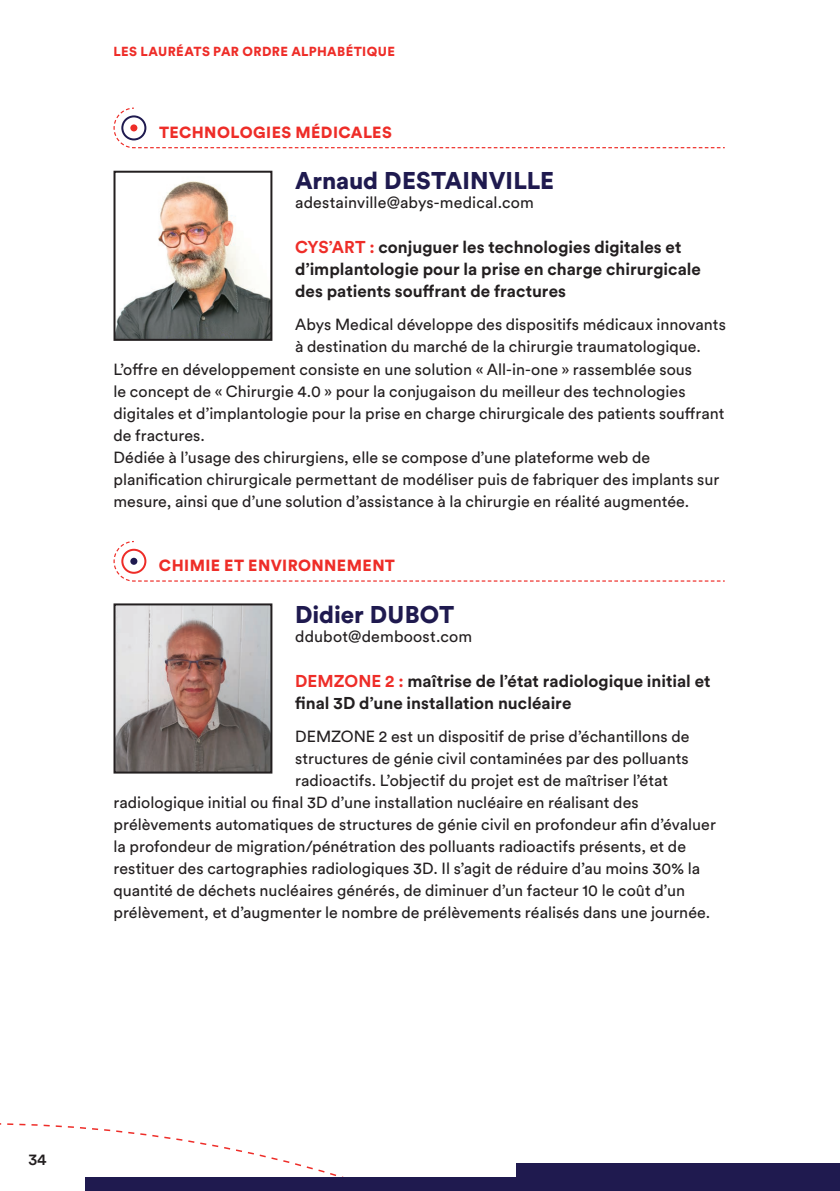
<style>
.page{position:relative;width:840px;height:1191px;background:#fff}
.page>*{position:absolute;margin:0;border:0;box-sizing:border-box;transform-origin:0 0}
.t1{font:900 24px "Circular Std";letter-spacing:-.005em;color:#1f1a4f}
.t2{font:700 17px/22px "Circular Std";color:#231f20}
.t3{font:16px "Circular Std";color:#231f20}
.t4{font:900 16px "Circular Std";letter-spacing:.025em;color:#ee2d28}
.t5{font:500 16px "Circular Std";color:#231f20}
.t6{font:900 13px "Circular Std";letter-spacing:.03em;color:#ee2d28}
.s1{color:#ee2d28}
</style>
<div class="page">
<svg style="left:0;top:1123px;width:344px;height:54px"></svg>
<div style="left:516px;top:1163px;width:323px;height:28px;background:#1f1a4f"></div>
<div style="left:85px;top:1177px;width:528px;height:14px;background:#1f1a4f"></div>
<svg style="left:113px;top:107px;width:612px;height:42px"></svg>
<div style="left:121px;top:115px;width:25px;height:25px;border:2px solid #1f1a4f;border-radius:50%"></div>
<div style="left:130px;top:124px;width:7px;height:7px;background:#ee2d28;border-radius:50%"></div>
<svg style="left:113px;top:540px;width:612px;height:42px"></svg>
<div style="left:121px;top:549px;width:25px;height:25px;border:2px solid #ee2d28;border-radius:50%"></div>
<div style="left:130px;top:558px;width:7px;height:7px;background:#1f1a4f;border-radius:50%"></div>
<img style="left:116px;top:181px;width:153px;height:157px">
<div style="left:113px;top:171px;width:159px;height:170px;border:2px solid #231f20"></div>
<img style="left:116px;top:606px;width:153px;height:164px">
<div style="left:113px;top:603px;width:159px;height:170px;border:2px solid #231f20"></div>
<p class="t6" style="left:113px;top:43px;width:283px">LES LAURÉATS PAR ORDRE ALPHABÉTIQUE</p>
<p class="t4" style="left:159px;top:121px;width:234px">TECHNOLOGIES MÉDICALES</p>
<h1 class="t1" style="left:295px;top:165px;width:260px">Arnaud DESTAINVILLE</h1>
<p class="t3" style="left:295px;top:193px;width:240px">adestainville@abys-medical.com</p>
<p class="t2" style="left:295px;top:236px;width:407px"><span class="s1">CYS’ART :</span> conjuguer les technologies digitales et d’implantologie pour la prise en charge chirurgicale des patients souffrant de fractures</p>
<p class="t3" style="left:295px;top:315px;width:432px">Abys Medical développe des dispositifs médicaux innovants</p>
<p class="t3" style="left:295px;top:337px;width:407px">à destination du marché de la chirurgie traumatologique.</p>
<p class="t3" style="left:113px;top:359px;width:580px">L’offre en développement consiste en une solution « All-in-one » rassemblée sous</p>
<p class="t3" style="left:113px;top:381px;width:573px">le concept de « Chirurgie 4.0 » pour la conjugaison du meilleur des technologies</p>
<p class="t3" style="left:113px;top:403px;width:612px">digitales et d’implantologie pour la prise en charge chirurgicale des patients souffrant</p>
<p class="t3" style="left:113px;top:425px;width:93px">de fractures.</p>
<p class="t3" style="left:113px;top:447px;width:538px">Dédiée à l’usage des chirurgiens, elle se compose d’une plateforme web de</p>
<p class="t3" style="left:113px;top:469px;width:607px">planification chirurgicale permettant de modéliser puis de fabriquer des implants sur</p>
<p class="t3" style="left:113px;top:491px;width:577px">mesure, ainsi que d’une solution d’assistance à la chirurgie en réalité augmentée.</p>
<p class="t4" style="left:159px;top:555px;width:237px">CHIMIE ET ENVIRONNEMENT</p>
<h1 class="t1" style="left:295px;top:598px;width:160px">Didier DUBOT</h1>
<p class="t3" style="left:295px;top:626px;width:178px">ddubot@demboost.com</p>
<p class="t2" style="left:295px;top:669px;width:417px"><span class="s1">DEMZONE 2 :</span> maîtrise de l’état radiologique initial et final 3D d’une installation nucléaire</p>
<p class="t3" style="left:295px;top:726px;width:395px">DEMZONE 2 est un dispositif de prise d’échantillons de</p>
<p class="t3" style="left:295px;top:748px;width:395px">structures de génie civil contaminées par des polluants</p>
<p class="t3" style="left:295px;top:770px;width:374px">radioactifs. L’objectif du projet est de maîtriser l’état</p>
<p class="t3" style="left:113px;top:792px;width:526px">radiologique initial ou final 3D d’une installation nucléaire en réalisant des</p>
<p class="t3" style="left:113px;top:814px;width:603px">prélèvements automatiques de structures de génie civil en profondeur afin d’évaluer</p>
<p class="t3" style="left:113px;top:836px;width:573px">la profondeur de migration/pénétration des polluants radioactifs présents, et de</p>
<p class="t3" style="left:113px;top:858px;width:588px">restituer des cartographies radiologiques 3D. Il s’agit de réduire d’au moins 30% la</p>
<p class="t3" style="left:113px;top:880px;width:572px">quantité de déchets nucléaires générés, de diminuer d’un facteur 10 le coût d’un</p>
<p class="t3" style="left:113px;top:902px;width:598px">prélèvement, et d’augmenter le nombre de prélèvements réalisés dans une journée.</p>
<p class="t5" style="left:28px;top:1149px;width:20px">34</p>
</div>
